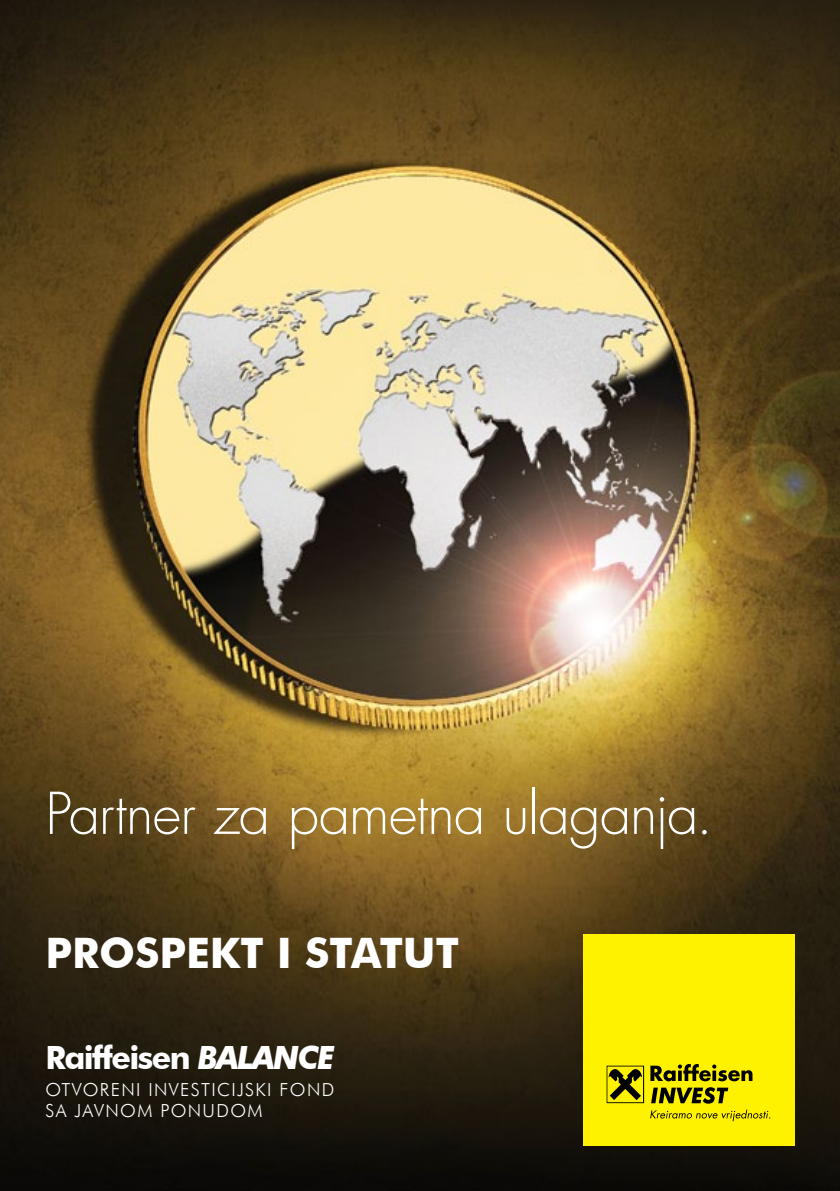
<style>
.page{position:relative;width:840px;height:1191px;background:#fff}
.page>*{position:absolute;margin:0;border:0;box-sizing:border-box;transform-origin:0 0}
.t1{font:300 56px "Futura";letter-spacing:-.02em;color:#fff}
.t2{font:700 42px "Futura BT";color:#fff}
.t3{font:700 32px "Futura BT";letter-spacing:-.05em;color:#fff}
.t4{font:300 18px/21.6px "Futura BT";letter-spacing:.075em;color:#fff}
.s1{font-style:italic}
</style>
<div class="page">
<img style="left:0;top:0;width:839px;height:1191px">
<div style="left:583px;top:934px;width:211px;height:211px;background:#fff200"></div>
<svg style="left:650px;top:1109px;width:119px;height:12px"></svg>
<svg style="left:651px;top:1087px;width:77px;height:16px"></svg>
<svg style="left:606px;top:1065px;width:37px;height:38px"></svg>
<svg style="left:650px;top:1064px;width:102px;height:17px"></svg>
<h1 class="t1" style="left:45px;top:779px;width:668px">Partner za pametna ulaganja.</h1>
<h2 class="t2" style="left:45px;top:927px;width:415px">PROSPEKT I STATUT</h2>
<h3 class="t3" style="left:45px;top:1037px;width:290px">Raiffeisen <span class="s1">BALANCE</span></h3>
<p class="t4" style="left:45px;top:1078px;width:290px">OTVORENI INVESTICIJSKI FOND<br>SA JAVNOM PONUDOM</p>
</div>
